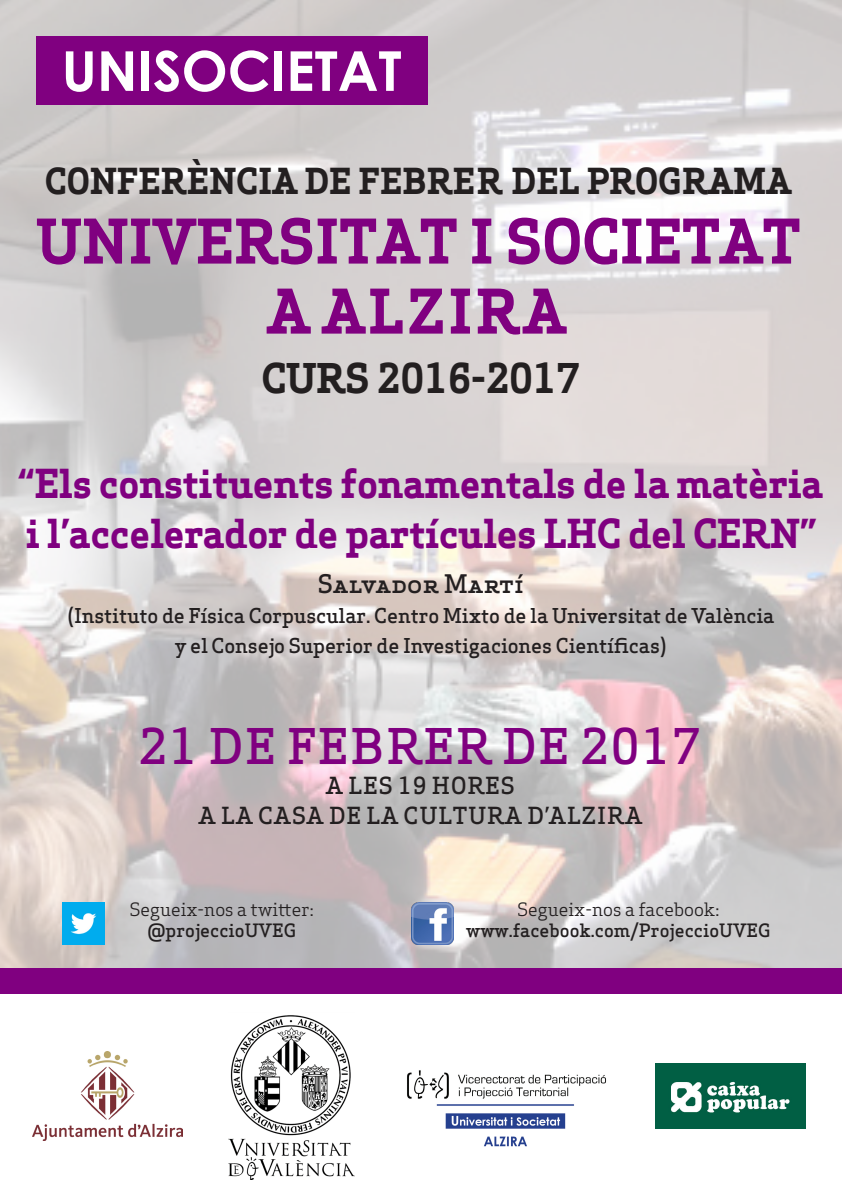
<style>
.page{position:relative;width:842px;height:1191px;background:#fff}
.page>*{position:absolute;margin:0;border:0;box-sizing:border-box;transform-origin:0 0}
.t1{font:700 60px "Apex Serif";color:#800080}
.t2{font:700 55px "Century Gothic";color:#fff}
.t3{font:500 48px "Apex Serif";letter-spacing:.04em;color:#800080}
.t4{font:700 40px "Apex Serif";letter-spacing:-.01em;color:#231f20}
.t5{font:700 39px "Apex Serif";letter-spacing:-.01em;color:#800080}
.t6{font:700 35px "Apex Serif";color:#231f20}
.t7{font:500 25px "Apex Serif";letter-spacing:-.01em;color:#231f20}
.t8{font:500 23px "Apex Serif";letter-spacing:.04em;color:#231f20}
.t9{font:500 20px "Apex Serif";letter-spacing:-.01em;color:#231f20}
.t10{font:500 18px "Apex Serif";color:#231f20}
.t11{font:18px "Apex Serif";color:#231f20}
</style>
<div class="page">
<img style="left:0;top:0;width:842px;height:968px">
<div style="left:0;top:968px;width:842px;height:26px;background:#800080"></div>
<img style="left:411px;top:902px;width:42px;height:42px">
<img style="left:63px;top:902px;width:41px;height:42px">
<div style="left:36px;top:36px;width:391px;height:69px;background:#800080"></div>
<img style="left:407px;top:1070px;width:199px;height:77px">
<img style="left:228px;top:1015px;width:127px;height:164px">
<img style="left:656px;top:1063px;width:150px;height:65px">
<img style="left:32px;top:1051px;width:150px;height:90px">
<p class="t2" style="left:62px;top:29px;width:341px">UNISOCIETAT</p>
<p class="t6" style="left:45px;top:158px;width:748px">CONFERÈNCIA DE FEBRER DEL PROGRAMA</p>
<p class="t1" style="left:36px;top:203px;width:766px">UNIVERSITAT I SOCIETAT</p>
<p class="t1" style="left:267px;top:273px;width:300px">A ALZIRA</p>
<p class="t4" style="left:261px;top:353px;width:320px">CURS 2016-2017</p>
<p class="t5" style="left:19px;top:458px;width:806px">“Els constituents fonamentals de la matèria</p>
<p class="t5" style="left:26px;top:508px;width:792px">i l’accelerador de partícules LHC del CERN”</p>
<p class="t7" style="left:318px;top:568px;width:208px">Salvador Martí</p>
<p class="t9" style="left:67px;top:603px;width:708px">(Instituto de Física Corpuscular. Centro Mixto de la Universitat de València</p>
<p class="t9" style="left:175px;top:633px;width:493px">y el Consejo Superior de Investigaciones Científicas)</p>
<p class="t3" style="left:138px;top:716px;width:564px">21 DE FEBRER DE 2017</p>
<p class="t8" style="left:326px;top:771px;width:190px">A LES 19 HORES</p>
<p class="t8" style="left:199px;top:801px;width:445px">A LA CASA DE LA CULTURA D’ALZIRA</p>
<p class="t11" style="left:130px;top:898px;width:186px">Segueix-nos a twitter:</p>
<p class="t10" style="left:147px;top:919px;width:150px">@projeccioUVEG</p>
<p class="t11" style="left:517px;top:898px;width:203px">Segueix-nos a facebook:</p>
<p class="t10" style="left:466px;top:919px;width:306px">www.facebook.com/ProjeccioUVEG</p>
</div>
